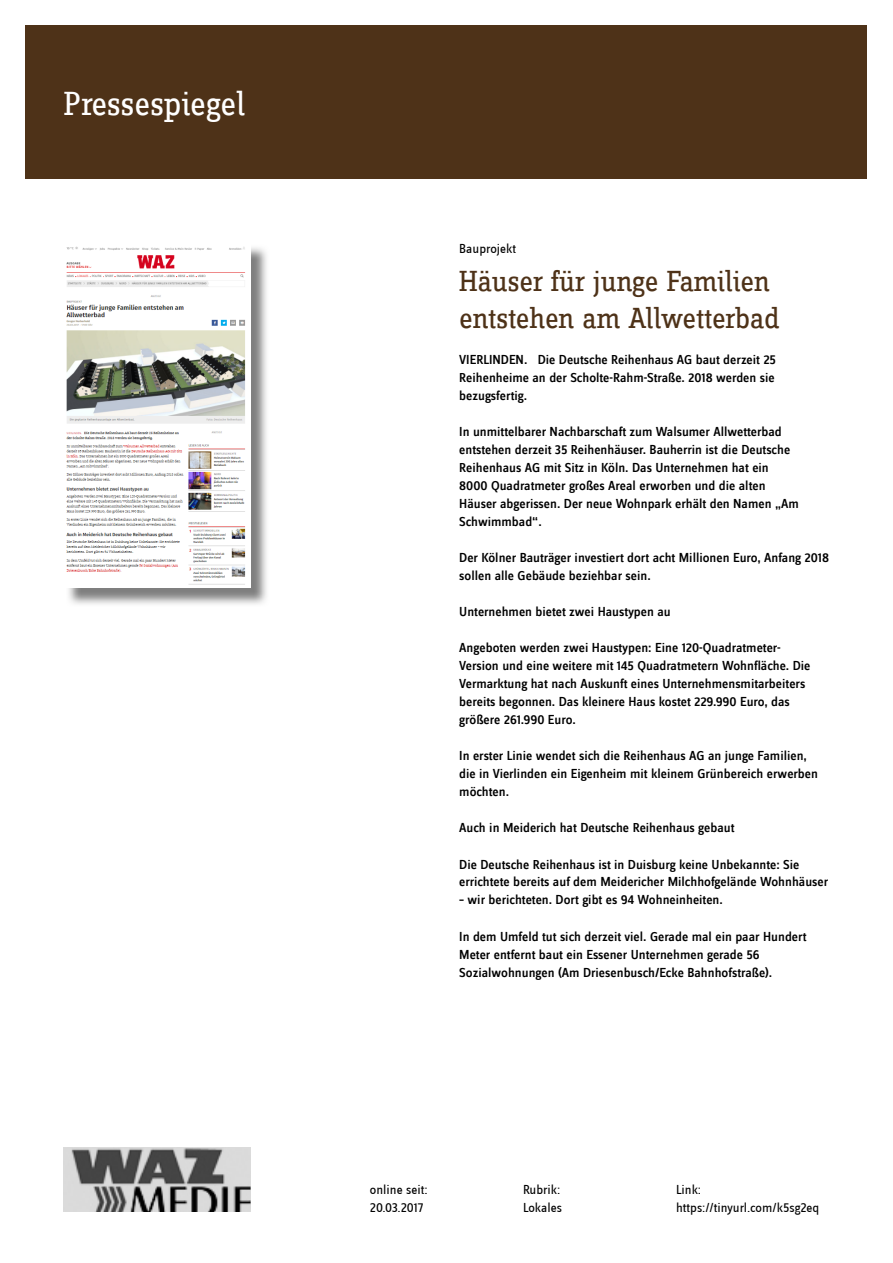
<style>
.page{position:relative;width:893px;height:1263px;background:#fff}
.page>*{position:absolute;margin:0;border:0;box-sizing:border-box;transform-origin:0 0}
.t1{font:34.5px "Zine Slab Dis";color:#fff}
.t2{font:30px/37.5px "Zine Slab Dis";letter-spacing:-.01em;color:#4e3218}
.t3{font:500 13.5px/18px "Zine Sans Dis";color:#000}
.t4{font:13.5px/18px "Zine Sans Dis";color:#000}
</style>
<div class="page">
<div style="left:26px;top:26px;width:841px;height:153px;background:#4e3218"></div>
<img style="left:64px;top:1147px;width:187px;height:65px">
<img style="left:68px;top:247px;width:199px;height:357px">
<img style="left:66px;top:246px;width:185px;height:341px">
<h1 class="t1" style="left:64px;top:87px;width:183px">Pressespiegel</h1>
<p class="t4" style="left:459px;top:241px;width:58px">Bauprojekt</p>
<h2 class="t2" style="left:459px;top:264px;width:322px">Häuser für junge Familien entstehen am Allwetterbad</h2>
<p class="t3" style="left:459px;top:352px;width:318px;text-align:justify">VIERLINDEN. Die Deutsche Reihenhaus AG baut derzeit 25<br>Reihenheime an der Scholte-Rahm-Straße. 2018 werden sie bezugsfertig.</p>
<p class="t3" style="left:459px;top:424px;width:341px">In unmittelbarer Nachbarschaft zum Walsumer Allwetterbad entstehen derzeit 35 Reihenhäuser. Bauherrin ist die Deutsche Reihenhaus AG mit Sitz in Köln. Das Unternehmen hat ein 8000 Quadratmeter großes Areal erworben und die alten Häuser abgerissen. Der neue Wohnpark erhält den Namen „Am Schwimmbad“.</p>
<p class="t3" style="left:459px;top:550px;width:371px">Der Kölner Bauträger investiert dort acht Millionen Euro, Anfang 2018 sollen alle Gebäude beziehbar sein.</p>
<p class="t3" style="left:459px;top:604px;width:213px">Unternehmen bietet zwei Haustypen au</p>
<p class="t3" style="left:459px;top:640px;width:353px">Angeboten werden zwei Haustypen: Eine 120-Quadratmeter-Version und eine weitere mit 145 Quadratmetern Wohnfläche. Die Vermarktung hat nach Auskunft eines Unternehmensmitarbeiters bereits begonnen. Das kleinere Haus kostet 229.990 Euro, das größere 261.990 Euro.</p>
<p class="t3" style="left:459px;top:748px;width:360px">In erster Linie wendet sich die Reihenhaus AG an junge Familien, die in Vierlinden ein Eigenheim mit kleinem Grünbereich erwerben möchten.</p>
<p class="t3" style="left:459px;top:820px;width:277px">Auch in Meiderich hat Deutsche Reihenhaus gebaut</p>
<p class="t3" style="left:459px;top:856px;width:371px">Die Deutsche Reihenhaus ist in Duisburg keine Unbekannte: Sie errichtete bereits auf dem Meidericher Milchhofgelände Wohnhäuser</p>
<p class="t3" style="left:459px;top:891px;width:265px">– wir berichteten. Dort gibt es 94 Wohneinheiten.</p>
<p class="t3" style="left:459px;top:928px;width:349px">In dem Umfeld tut sich derzeit viel. Gerade mal ein paar Hundert<br>Meter entfernt baut ein Essener Unternehmen gerade 56<br>Sozialwohnungen (Am Driesenbusch/Ecke Bahnhofstraße).</p>
<p class="t4" style="left:370px;top:1181px;width:59px">online seit:<br>20.03.2017</p>
<p class="t4" style="left:523px;top:1181px;width:41px">Rubrik:<br>Lokales</p>
<p class="t4" style="left:676px;top:1181px;width:145px">Link: https://tinyurl.com/k5sg2eq</p>
</div>
